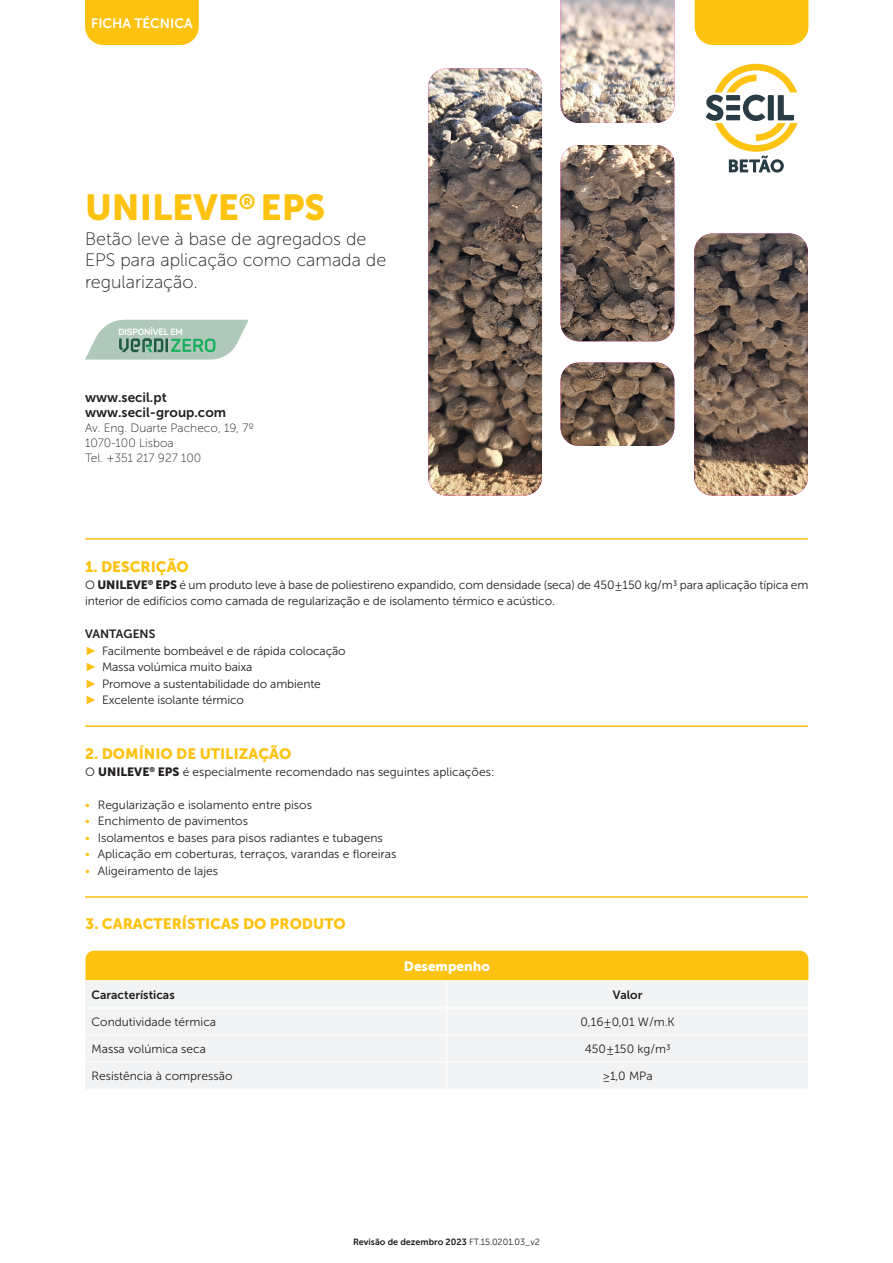
<style>
.page{position:relative;width:893px;height:1263px;background:#fff}
.page>*{position:absolute;margin:0;border:0;box-sizing:border-box;transform-origin:0 0}
.t1{font:36px "Museo Sans 900";color:#fec210}
.t2{font:18px/21.6px "Museo Sans 100";color:#231f20}
.t3{font:15px "Museo Sans 900";color:#fec210}
.t4{font:13.5px "Museo Sans 700";color:#231f20}
.t5{font:13.5px "Museo Sans 700";color:#fff}
.Titulo_tabela{font:13.5px "Museo Sans 900";color:#fff}
.Texto_tabela{font:12px/16.5px "Museo Sans 300";letter-spacing:-.005em;color:#231f20}
.t6{font:12px "Museo Sans 100";color:#231f20}
.Texto_tabela-2{font:12px "Museo Sans 700";color:#231f20}
.t7{font:9px "Museo Sans 700";color:#231f20}
.t8{font:700 9px "Panton";color:#fff}
.s1{font-family:"Museo Sans 900"}
.s2{font-family:"Arial";color:#fec210}
.s3{color:#fec210}
.s4{font-family:"Museo Sans 300"}
</style>
<div class="page">
<div style="left:85px;top:0;width:114px;height:45px;background:#fec210"></div>
<hr style="left:85px;top:538px;width:723px;height:2px;background:#fec210">
<img style="left:428px;top:0;width:380px;height:496px">
<hr style="left:85px;top:725px;width:723px;height:2px;background:#fec210">
<hr style="left:85px;top:896px;width:723px;height:2px;background:#fec210">
<svg style="left:85px;top:320px;width:164px;height:40px;background:#acc9b9"></svg>
<div style="left:86px;top:980px;width:722px;height:110px;background:#f2f3f4"></div>
<div style="left:86px;top:951px;width:722px;height:29px;background:#fec210"></div>
<hr style="left:86px;top:980px;width:361px;height:1px;background:#fff">
<hr style="left:447px;top:980px;width:361px;height:1px;background:#fff">
<hr style="left:446px;top:981px;width:2px;height:26px;background:#fff">
<hr style="left:86px;top:1007px;width:361px;height:1px;background:#fff">
<hr style="left:446px;top:1008px;width:2px;height:26px;background:#fff">
<hr style="left:86px;top:1034px;width:361px;height:1px;background:#fff">
<hr style="left:446px;top:1035px;width:2px;height:26px;background:#fff">
<hr style="left:86px;top:1061px;width:361px;height:2px;background:#fff">
<hr style="left:446px;top:1063px;width:2px;height:26px;background:#fff">
<hr style="left:447px;top:1007px;width:361px;height:1px;background:#fff">
<hr style="left:447px;top:1034px;width:361px;height:1px;background:#fff">
<hr style="left:447px;top:1061px;width:361px;height:2px;background:#fff">
<hr style="left:86px;top:1089px;width:361px;height:1px;background:#fff">
<hr style="left:447px;top:1089px;width:361px;height:1px;background:#fff">
<p class="t5" style="left:91px;top:16px;width:103px">FICHA TÉCNICA</p>
<p class="t1" style="left:85px;top:187px;width:242px">UNILEVE<sup>®</sup> EPS</p>
<p class="t2" style="left:85px;top:228px;width:303px">Betão leve à base de agregados de<br>EPS para aplicação como camada de regularização.</p>
<p class="t8" style="left:118px;top:326px;width:66px">DISPONÍVEL EM</p>
<p class="t4" style="left:85px;top:389px;width:83px">www.secil.pt</p>
<p class="t4" style="left:85px;top:404px;width:143px">www.secil-group.com</p>
<p class="t6" style="left:85px;top:421px;width:171px">Av. Eng. Duarte Pacheco, 19, 7º</p>
<p class="t6" style="left:85px;top:436px;width:90px">1070-100 Lisboa</p>
<p class="t6" style="left:85px;top:451px;width:118px">Tel. +351 217 927 100</p>
<p class="t3" style="left:85px;top:558px;width:105px">1. DESCRIÇÃO</p>
<p class="Texto_tabela" style="left:85px;top:576px;width:725px">O <span class="s1">UNILEVE</span><sup>®</sup> <span class="s1">EPS</span> é um produto leve à base de poliestireno expandido, com densidade (seca) de 450±150 kg/m3 para aplicação típica em interior de edifícios como camada de regularização e de isolamento térmico e acústico.</p>
<p class="Texto_tabela-2" style="left:85px;top:627px;width:72px">VANTAGENS</p>
<p class="Texto_tabela" style="left:85px;top:642px;width:262px"><span class="s2">►</span> Facilmente bombeável e de rápida colocação</p>
<p class="Texto_tabela" style="left:85px;top:659px;width:169px"><span class="s2">►</span> Massa volúmica muito baixa</p>
<p class="Texto_tabela" style="left:85px;top:675px;width:237px"><span class="s2">►</span> Promove a sustentabilidade do ambiente</p>
<p class="Texto_tabela" style="left:85px;top:692px;width:161px"><span class="s2">►</span> Excelente isolante térmico</p>
<p class="t3" style="left:85px;top:746px;width:208px">2. DOMÍNIO DE UTILIZAÇÃO</p>
<p class="Texto_tabela" style="left:85px;top:764px;width:411px">O <span class="s1">UNILEVE</span><sup>®</sup> <span class="s1">EPS</span> é especialmente recomendado nas seguintes aplicações:</p>
<p class="Texto_tabela" style="left:85px;top:797px;width:228px"><span class="s3">•</span> Regularização e isolamento entre pisos</p>
<p class="Texto_tabela" style="left:85px;top:813px;width:165px"><span class="s3">•</span> Enchimento de pavimentos</p>
<p class="Texto_tabela" style="left:85px;top:830px;width:299px"><span class="s3">•</span> Isolamentos e bases para pisos radiantes e tubagens</p>
<p class="Texto_tabela" style="left:85px;top:846px;width:313px"><span class="s3">•</span> Aplicação em coberturas, terraços, varandas e floreiras</p>
<p class="Texto_tabela" style="left:85px;top:863px;width:135px"><span class="s3">•</span> Aligeiramento de lajes</p>
<p class="t3" style="left:86px;top:916px;width:262px">3. CARACTERÍSTICAS DO PRODUTO</p>
<p class="Titulo_tabela" style="left:404px;top:958px;width:87px">Desempenho</p>
<p class="Texto_tabela-2" style="left:92px;top:988px;width:85px">Características</p>
<p class="Texto_tabela-2" style="left:613px;top:988px;width:31px">Valor</p>
<p class="Texto_tabela" style="left:92px;top:1014px;width:126px">Condutividade térmica</p>
<p class="Texto_tabela" style="left:581px;top:1014px;width:96px">0,16±0,01 W/m.K</p>
<p class="Texto_tabela" style="left:92px;top:1041px;width:116px">Massa volúmica seca</p>
<p class="Texto_tabela" style="left:585px;top:1041px;width:87px">450±150 kg/m3</p>
<p class="Texto_tabela" style="left:92px;top:1068px;width:142px">Resistência à compressão</p>
<p class="Texto_tabela" style="left:603px;top:1068px;width:51px">≥1,0 MPa</p>
<p class="t7" style="left:353px;top:1237px;width:188px">Revisão de dezembro 2023 <span class="s4">FT.15.0201.03_v2</span></p>
</div>
